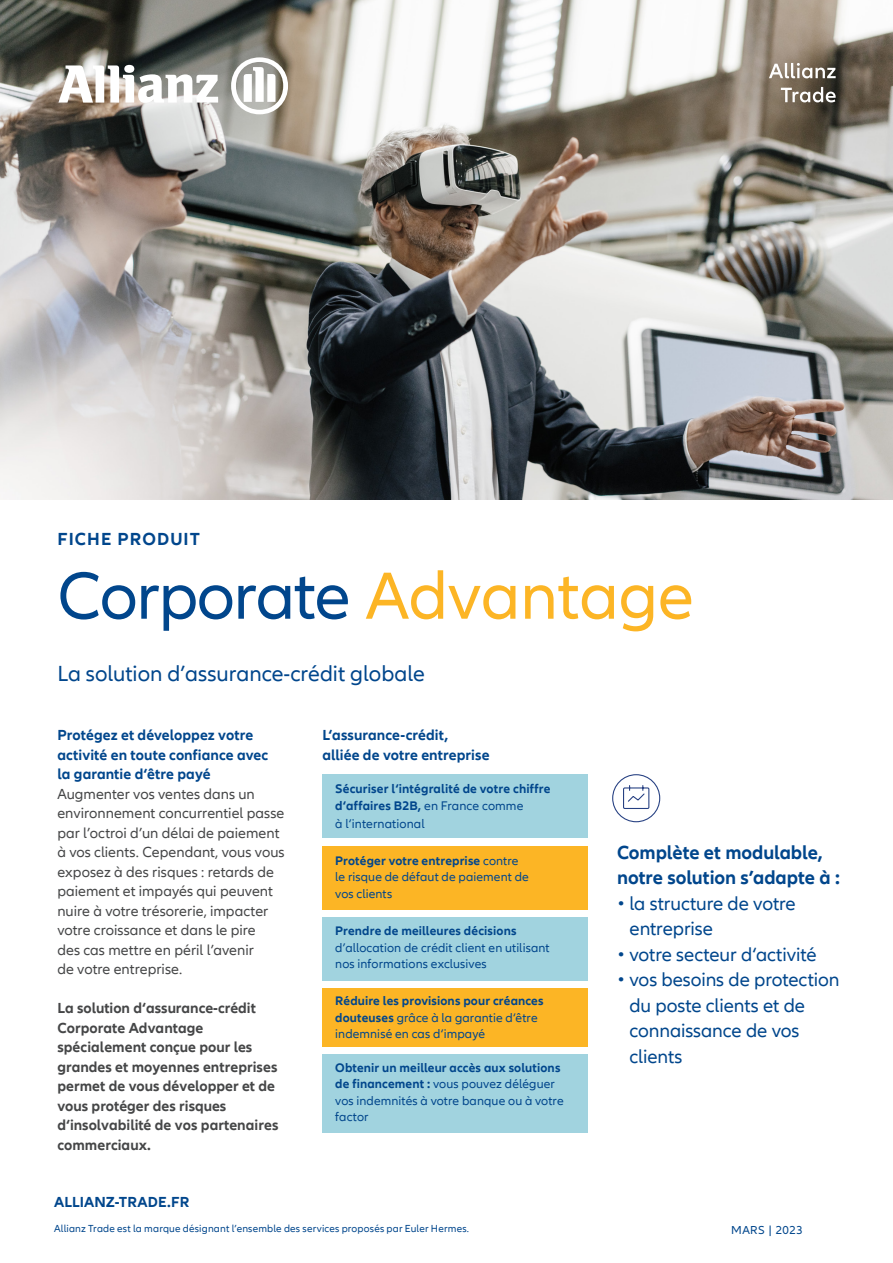
<style>
.page{position:relative;width:893px;height:1263px;background:#fff}
.page>*{position:absolute;margin:0;border:0;box-sizing:border-box;transform-origin:0 0}
.t1{font:69px "Allianz Neo";letter-spacing:-.015em;color:#01468c}
.t2{font:22.5px "Allianz Neo";color:#01468c}
.t3{font:19.5px/25.5px "Allianz Neo";letter-spacing:-.005em;color:#01468c}
.t4{font:700 19.5px/25.5px "Allianz Neo";letter-spacing:-.005em;color:#01468c}
.t5{font:700 18px "Allianz Neo";letter-spacing:.06em;color:#01468c}
.t6{font:15px/19.5px "Allianz Neo";letter-spacing:.005em;color:#454647}
.t7{font:700 15px/19.5px "Allianz Neo";color:#454647}
.t8{font:700 15px/19.5px "Allianz Neo";letter-spacing:.005em;color:#01468c}
.t9{font:700 12.9px/16.5px "Allianz Neo";letter-spacing:.01em;color:#01468c}
.t10{font:12.9px "Allianz Neo";letter-spacing:.01em;color:#01468c}
.t11{font:12.75px/16.5px "Allianz Neo";letter-spacing:.01em;color:#01468c}
.t12{font:700 12.75px "Allianz Neo";letter-spacing:.01em;color:#01468c}
.t13{font:12px "Allianz Neo";letter-spacing:.04em;color:#01468c}
.t14{font:10.5px "Allianz Neo";letter-spacing:.015em;color:#01468c}
.s1{color:#fcb525}
.s2{font-style:inherit}
.s3{font-weight:400}
.s4{font-weight:700}
</style>
<div class="page">
<div style="left:322px;top:774px;width:265px;height:64px;background:#a1d3df"></div>
<div style="left:322px;top:989px;width:265px;height:58px;background:#fcb525"></div>
<div style="left:322px;top:846px;width:265px;height:64px;background:#fcb525"></div>
<div style="left:322px;top:1054px;width:265px;height:78px;background:#a1d3df"></div>
<div style="left:322px;top:917px;width:265px;height:64px;background:#a1d3df"></div>
<img style="left:0;top:0;width:893px;height:500px">
<svg style="left:781px;top:87px;width:55px;height:15px"></svg>
<svg style="left:769px;top:63px;width:67px;height:15px"></svg>
<div style="left:612px;top:774px;width:48px;height:48px;border:1px solid #264082;border-radius:50%"></div>
<svg style="left:623px;top:785px;width:27px;height:24px"></svg>
<svg style="left:58px;top:65px;width:160px;height:38px"></svg>
<svg style="left:231px;top:57px;width:57px;height:57px"></svg>
<h3 class="t5" style="left:58px;top:529px;width:144px">FICHE PRODUIT</h3>
<h1 class="t1" style="left:57px;top:556px;width:638px">Corporate <span class="s1">Advantage</span></h1>
<h2 class="t2" style="left:57px;top:661px;width:369px">La solution d’assurance-crédit globale</h2>
<p class="t8" style="left:57px;top:725px;width:212px">Protégez et développez votre activité en toute confiance avec la garantie d‘être payé</p>
<p class="t6" style="left:57px;top:784px;width:229px">Augmenter vos ventes dans un environnement concurrentiel passe par l’octroi d’un délai de paiement à vos clients. Cependant, vous vous exposez à des risques : retards de paiement et impayés qui peuvent nuire à votre trésorerie, impacter votre croissance et dans le pire<br>des cas mettre en péril l’avenir<br>de votre entreprise.</p>
<p class="t7" style="left:57px;top:998px;width:200px">La solution d‘assurance-crédit</p>
<p class="t7" style="left:57px;top:1018px;width:223px"><span class="s2">Corporate Advantage s</span>pécialement conçue pour les grandes et moyennes entreprises permet de vous développer et de vous protéger des risques d‘insolvabilité de vos partenaires commerciaux.</p>
<p class="t8" style="left:54px;top:1193px;width:137px">ALLIANZ-TRADE.FR</p>
<p class="t8" style="left:322px;top:725px;width:169px">L‘assurance-crédit,<br>alliée de votre entreprise</p>
<p class="t9" style="left:335px;top:781px;width:217px">Sécuriser l‘intégralité de votre chiffre d‘affaires B2B, <span class="s3">en France comme</span></p>
<p class="t10" style="left:335px;top:816px;width:91px">à l‘international</p>
<p class="t11" style="left:335px;top:853px;width:195px"><span class="s4">Protéger votre entreprise</span> contre le risque de défaut de paiement de vos clients</p>
<p class="t12" style="left:335px;top:923px;width:183px">Prendre de meilleures décisions</p>
<p class="t11" style="left:335px;top:939px;width:216px">d’allocation de crédit client en utilisant nos informations exclusives</p>
<p class="t11" style="left:335px;top:993px;width:210px"><span class="s4">Réduire les provisions pour créances douteuses</span> grâce à la garantie d‘être indemnisé en cas d‘impayé</p>
<p class="t11" style="left:335px;top:1060px;width:230px"><span class="s4">Obtenir un meilleur accès aux solutions de financement :</span> vous pouvez déléguer vos indemnités à votre banque ou à votre factor</p>
<h3 class="t4" style="left:617px;top:840px;width:224px">Complète et modulable, notre solution s’adapte à :</h3>
<h3 class="t3" style="left:630px;top:891px;width:168px;text-indent:-12px">• la structure de votre entreprise</h3>
<h3 class="t3" style="left:617px;top:942px;width:201px">• votre secteur d‘activité</h3>
<h3 class="t3" style="left:629px;top:968px;width:211px;text-indent:-12px">• vos besoins de protection du poste clients et de connaissance de vos clients</h3>
<p class="t14" style="left:54px;top:1223px;width:417px">Allianz Trade est la marque désignant l’ensemble des services proposés par Euler Hermes.</p>
<p class="t13" style="left:731px;top:1223px;width:73px">MARS | 2023</p>
</div>
